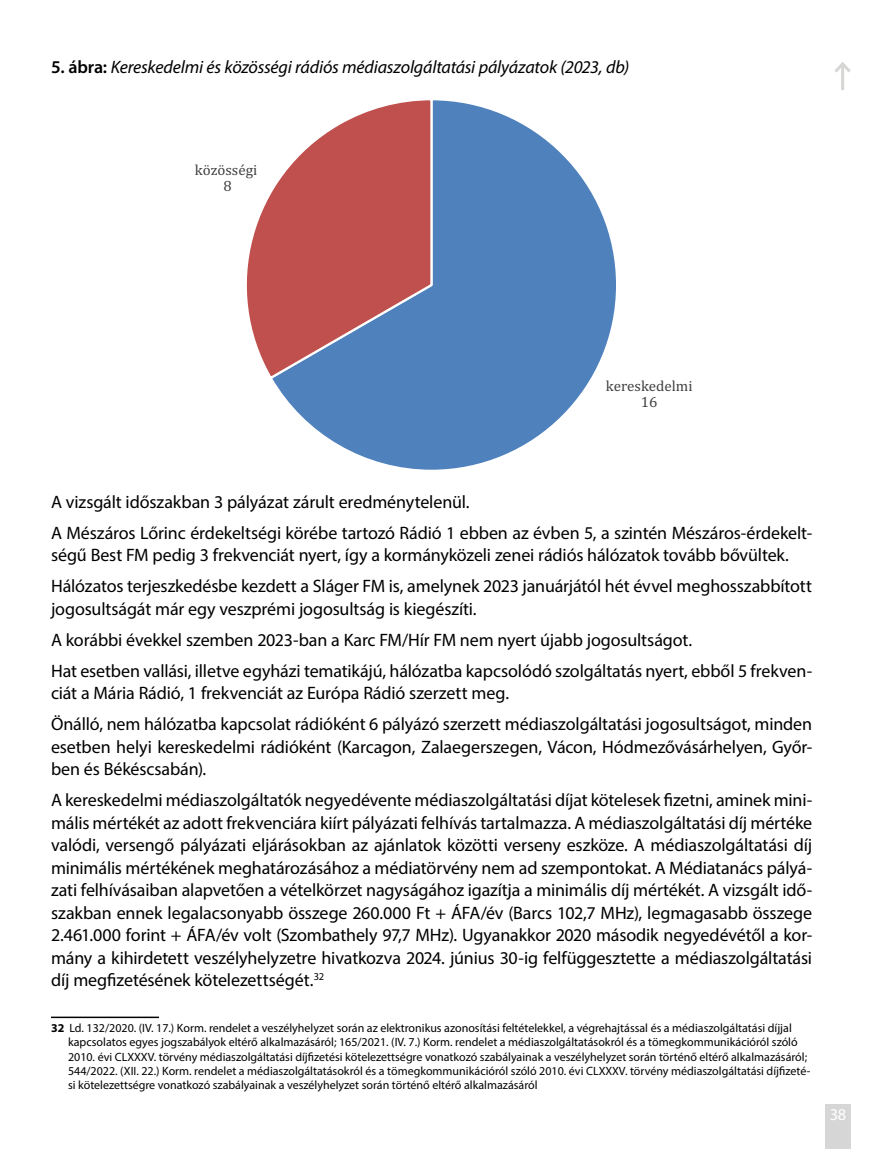
<style>
.page{position:relative;width:893px;height:1149px;background:#fff}
.page>*{position:absolute;margin:0;border:0;box-sizing:border-box;transform-origin:0 0}
.t1{font:18px/22.5px "Myriad Pro";letter-spacing:-.005em;color:#000}
.t2{font:italic 18px "Myriad Pro";letter-spacing:-.01em;color:#000}
.t3{font:16.5px "Myriad Pro";color:#fff}
.t4{font:15px/16.5px "Cambria";color:#404040;text-align:center}
.t5{font:12px/14.4px "Myriad Pro";color:#000}
.s1{font-weight:600;font-style:normal}
.s2{font-weight:700}
</style>
<div class="page">
<div style="left:825px;top:1104px;width:26px;height:44px;background:#d6d6d6"></div>
<hr style="left:841px;top:64px;width:3px;height:26px;background:#d6d6d4">
<svg style="left:834px;top:62px;width:17px;height:11px"></svg>
<svg style="left:274px;top:100px;width:342px;height:370px"></svg>
<svg style="left:246px;top:100px;width:188px;height:281px"></svg>
<hr style="left:51px;top:1016px;width:108px;height:1px;background:#000">
<p class="t2" style="left:51px;top:56px;width:580px"><span class="s1">5. ábra:</span> Kereskedelmi és közösségi rádiós médiaszolgáltatási pályázatok (2023, db)</p>
<p class="t4" style="left:195px;top:161px;width:64px">közösségi<br>8</p>
<p class="t4" style="left:606px;top:377px;width:88px">kereskedelmi<br>16</p>
<p class="t1" style="left:51px;top:485px;width:763px;line-height:31px">A vizsgált időszakban 3 pályázat zárult eredménytelenül.<br>A Mészáros Lőrinc érdekeltségi körébe tartozó Rádió 1 ebben az évben 5, a szintén Mészáros-érdekelt-</p>
<p class="t1" style="left:51px;top:539px;width:763px;line-height:31px">ségű Best FM pedig 3 frekvenciát nyert, így a kormányközeli zenei rádiós hálózatok tovább bővültek.<br>Hálózatos terjeszkedésbe kezdett a Sláger FM is, amelynek 2023 januárjától hét évvel meghosszabbított</p>
<p class="t1" style="left:51px;top:592px;width:763px;line-height:31px">jogosultságát már egy veszprémi jogosultság is kiegészíti.<br>A korábbi évekkel szemben 2023-ban a Karc FM/Hír FM nem nyert újabb jogosultságot.<br>Hat esetben vallási, illetve egyházi tematikájú, hálózatba kapcsolódó szolgáltatás nyert, ebből 5 frekven-</p>
<p class="t1" style="left:51px;top:677px;width:763px;line-height:31px">ciát a Mária Rádió, 1 frekvenciát az Európa Rádió szerzett meg.<br>Önálló, nem hálózatba kapcsolat rádióként 6 pályázó szerzett médiaszolgáltatási jogosultságot, minden</p>
<p class="t1" style="left:51px;top:734px;width:763px">esetben helyi kereskedelmi rádióként (Karcagon, Zalaegerszegen, Vácon, Hódmezővásárhelyen, Győr&shy;ben és Békéscsabán).</p>
<p class="t1" style="left:51px;top:788px;width:763px;text-align:justify">A kereskedelmi médiaszolgáltatók negyedévente médiaszolgáltatási díjat kötelesek fizetni, aminek mini&shy;mális mértékét az adott frekvenciára kiírt pályázati felhívás tartalmazza. A médiaszolgáltatási díj mértéke valódi, versengő pályázati eljárásokban az ajánlatok közötti verseny eszköze. A médiaszolgáltatási díj minimális mértékének meghatározásához a médiatörvény nem ad szempontokat. A Médiatanács pályá&shy;zati felhívásaiban alapvetően a vételkörzet nagyságához igazítja a minimális díj mértékét. A vizsgált idő&shy;szakban ennek legalacsonyabb összege 260.000 Ft + ÁFA/év (Barcs 102,7 MHz), legmagasabb összege 2.461.000 forint + ÁFA/év volt (Szombathely 97,7 MHz). Ugyanakkor 2020 második negyedévétől a kor&shy;mány a kihirdetett veszélyhelyzetre hivatkozva 2024. június 30-ig felfüggesztette a médiaszolgáltatási díj megfizetésének kötelezettségét.<sup>32</sup></p>
<p class="t5" style="left:68px;top:1019px;width:744px;text-indent:-17px"><span class="s2">32</span> Ld. 132/2020. (IV. 17.) Korm. rendelet a veszélyhelyzet során az elektronikus azonosítási feltételekkel, a végrehajtással és a médiaszolgáltatási díjjal kapcsolatos egyes jogszabályok eltérő alkalmazásáról; 165/2021. (IV. 7.) Korm. rendelet a médiaszolgáltatásokról és a tömegkommunikációról szóló 2010. évi CLXXXV. törvény médiaszolgáltatási díjfizetési kötelezettségre vonatkozó szabályainak a veszélyhelyzet során történő eltérő alkalmazásáról; 544/2022. (XII. 22.) Korm. rendelet a médiaszolgáltatásokról és a tömegkommunikációról szóló 2010. évi CLXXXV. törvény médiaszolgáltatási díjfizeté&shy;si kötelezettségre vonatkozó szabályainak a veszélyhelyzet során történő eltérő alkalmazásáról</p>
<p class="t3" style="left:830px;top:1103px;width:18px">38</p>
</div>
